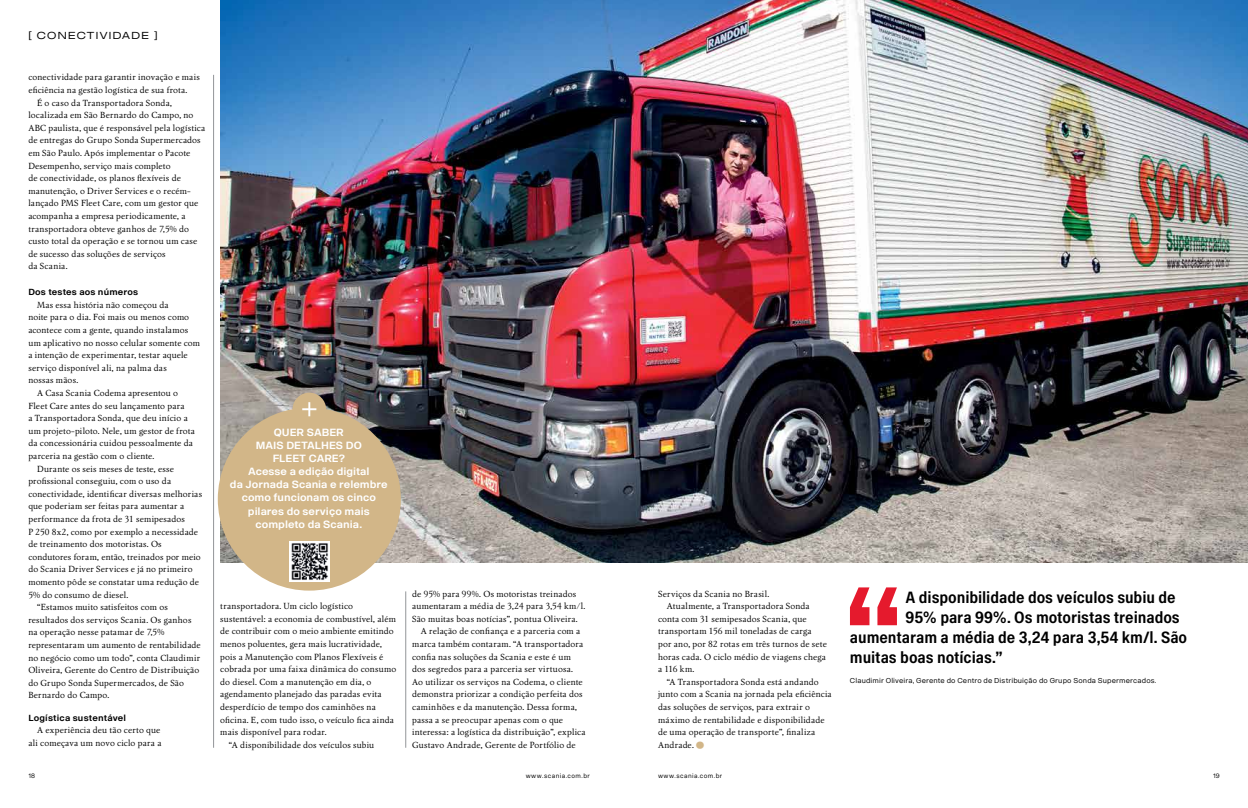
<style>
.page{position:relative;width:1248px;height:808px;background:#fff}
.page>*{position:absolute;margin:0;border:0;box-sizing:border-box;transform-origin:0 0}
.t1{font:700 16px "Scania Sans Condensed V2";letter-spacing:-.005em;color:#000}
.t2{font:700 10.3px "Scania Sans V2";color:#fff}
.t3{font:10px "Scania Sans Headline V2";letter-spacing:.13em;color:#000}
.t4{font:8.7px/12.6px "Nordling EC";letter-spacing:.025em;color:#000;text-align:right}
.t5{font:700 8.7px "Scania Sans V2";letter-spacing:.02em;color:#000}
.t6{font:7px "Scania Sans V2";letter-spacing:.02em;color:#000}
.t7{font:6.2px "Scania Sans V2";letter-spacing:.075em;color:#000;scale:.95 1}
.s1{font-family:"Scania Sans Headline V2";font-weight:700;font-size:15px;color:#d2b688}
</style>
<div class="page">
<img style="left:220px;top:0;width:1027px;height:563px">
<div style="left:218px;top:408px;width:183px;height:183px;background:#d2b688;border-radius:50%"></div>
<div style="left:292px;top:393px;width:34px;height:33px;background:#d2b688;border-radius:50%"></div>
<svg style="left:302px;top:402px;width:14px;height:14px"></svg>
<img style="left:289px;top:542px;width:40px;height:39px">
<hr style="left:213px;top:75px;width:1px;height:673px;background:#939598">
<hr style="left:405px;top:591px;width:1px;height:157px;background:#939598">
<svg style="left:850px;top:587px;width:46px;height:38px"></svg>
<p class="t3" style="left:28px;top:30px;width:30px">[ CONE</p>
<p class="t3" style="left:77px;top:30px;width:46px">CTIVIDADE</p>
<p class="t3" style="left:154px;top:30px;width:5px">]</p>
<p class="t4" style="left:28px;top:71px;width:173px">conectividade para garantir inovação e mais</p>
<p class="t4" style="left:28px;top:84px;width:161px">eficiência na gestão logística de sua frota.</p>
<p class="t4" style="left:37px;top:96px;width:136px">É o caso da Transportadora Sonda,</p>
<p class="t4" style="left:28px;top:109px;width:167px">localizada em São Bernardo do Campo, no</p>
<p class="t4" style="left:28px;top:122px;width:178px">ABC paulista, que é responsável pela logística</p>
<p class="t4" style="left:28px;top:134px;width:174px">de entregas do Grupo Sonda Supermercados</p>
<p class="t4" style="left:28px;top:147px;width:163px">em São Paulo. Após implementar o Pacote</p>
<p class="t4" style="left:28px;top:159px;width:144px">Desempenho, serviço mais completo</p>
<p class="t4" style="left:28px;top:172px;width:154px">de conectividade, os planos flexíveis de</p>
<p class="t4" style="left:28px;top:185px;width:164px">manutenção, o Driver Services e o recém-</p>
<p class="t4" style="left:28px;top:197px;width:171px">lançado PMS Fleet Care, com um gestor que</p>
<p class="t4" style="left:28px;top:210px;width:159px">acompanha a empresa periodicamente, a</p>
<p class="t4" style="left:28px;top:222px;width:162px">transportadora obteve ganhos de 7,5% do</p>
<p class="t4" style="left:28px;top:235px;width:170px">custo total da operação e se tornou um case</p>
<p class="t4" style="left:28px;top:248px;width:139px">de sucesso das soluções de serviços</p>
<p class="t4" style="left:28px;top:260px;width:41px">da Scania.</p>
<p class="t5" style="left:28px;top:287px;width:111px">Dos testes aos números</p>
<p class="t4" style="left:37px;top:299px;width:133px">Mas essa história não começou da</p>
<p class="t4" style="left:28px;top:311px;width:162px">noite para o dia. Foi mais ou menos como</p>
<p class="t4" style="left:28px;top:324px;width:161px">acontece com a gente, quando instalamos</p>
<p class="t4" style="left:28px;top:336px;width:173px">um aplicativo no nosso celular somente com</p>
<p class="t4" style="left:28px;top:349px;width:161px">a intenção de experimentar, testar aquele</p>
<p class="t4" style="left:28px;top:362px;width:140px">serviço disponível ali, na palma das</p>
<p class="t4" style="left:28px;top:374px;width:51px">nossas mãos.</p>
<p class="t4" style="left:37px;top:387px;width:142px">A Casa Scania Codema apresentou o</p>
<p class="t4" style="left:28px;top:399px;width:158px">Fleet Care antes do seu lançamento para</p>
<p class="t4" style="left:28px;top:412px;width:161px">a Transportadora Sonda, que deu início a</p>
<p class="t4" style="left:28px;top:425px;width:168px">um projeto-piloto. Nele, um gestor de frota</p>
<p class="t4" style="left:28px;top:437px;width:166px">da concessionária cuidou pessoalmente da</p>
<p class="t4" style="left:28px;top:450px;width:128px">parceria na gestão com o cliente.</p>
<p class="t4" style="left:37px;top:462px;width:138px">Durante os seis meses de teste, esse</p>
<p class="t4" style="left:28px;top:475px;width:144px">profissional conseguiu, com o uso da</p>
<p class="t4" style="left:28px;top:488px;width:175px">conectividade, identificar diversas melhorias</p>
<p class="t4" style="left:28px;top:500px;width:157px">que poderiam ser feitas para aumentar a</p>
<p class="t4" style="left:28px;top:513px;width:158px">performance da frota de 31 semipesados</p>
<p class="t4" style="left:28px;top:525px;width:171px">P 250 8x2, como por exemplo a necessidade</p>
<p class="t4" style="left:28px;top:538px;width:135px">de treinamento dos motoristas. Os</p>
<p class="t4" style="left:28px;top:551px;width:174px">condutores foram, então, treinados por meio</p>
<p class="t4" style="left:28px;top:563px;width:166px">do Scania Driver Services e já no primeiro</p>
<p class="t4" style="left:28px;top:576px;width:172px">momento pôde se constatar uma redução de</p>
<p class="t4" style="left:28px;top:588px;width:102px">5% do consumo de diesel.</p>
<p class="t4" style="left:37px;top:601px;width:132px">“Estamos muito satisfeitos com os</p>
<p class="t4" style="left:28px;top:614px;width:165px">resultados dos serviços Scania. Os ganhos</p>
<p class="t4" style="left:28px;top:626px;width:137px">na operação nesse patamar de 7,5%</p>
<p class="t4" style="left:28px;top:639px;width:174px">representaram um aumento de rentabilidade</p>
<p class="t4" style="left:28px;top:651px;width:173px">no negócio como um todo”, conta Claudimir</p>
<p class="t4" style="left:28px;top:664px;width:172px">Oliveira, Gerente do Centro de Distribuição</p>
<p class="t4" style="left:28px;top:677px;width:157px">do Grupo Sonda Supermercados, de São</p>
<p class="t4" style="left:28px;top:689px;width:83px">Bernardo do Campo.</p>
<p class="t5" style="left:28px;top:712px;width:99px">Logística sustentável</p>
<p class="t4" style="left:28px;top:724px;width:134px">A experiência deu tão certo que ali começava um novo ciclo para a</p>
<p class="t2" style="left:274px;top:426px;width:17px">Quer</p>
<p class="t2" style="left:307px;top:426px;width:23px">saber</p>
<p class="t2" style="left:256px;top:439px;width:107px">mais detalhes do</p>
<p class="t2" style="left:273px;top:452px;width:14px">Flee</p>
<p class="t2" style="left:299px;top:452px;width:47px">t Care?</p>
<p class="t2" style="left:248px;top:465px;width:123px">Acesse a edição digital</p>
<p class="t2" style="left:230px;top:479px;width:159px">da Jornada Scania e relembre</p>
<p class="t2" style="left:242px;top:492px;width:136px">como funcionam os cinco</p>
<p class="t2" style="left:248px;top:505px;width:123px">pilares do serviço mais</p>
<p class="t2" style="left:255px;top:518px;width:108px">completo da Scania.</p>
<p class="t4" style="left:220px;top:600px;width:134px">transportadora. Um ciclo logístico</p>
<p class="t4" style="left:220px;top:613px;width:177px">sustentável: a economia de combustível, além</p>
<p class="t4" style="left:220px;top:625px;width:175px">de contribuir com o meio ambiente emitindo</p>
<p class="t4" style="left:220px;top:638px;width:163px">menos poluentes, gera mais lucratividade,</p>
<p class="t4" style="left:220px;top:650px;width:164px">pois a Manutenção com Planos Flexíveis é</p>
<p class="t4" style="left:220px;top:663px;width:177px">cobrada por uma faixa dinâmica do consumo</p>
<p class="t4" style="left:220px;top:675px;width:153px">do diesel. Com a manutenção em dia, o</p>
<p class="t4" style="left:220px;top:688px;width:163px">agendamento planejado das paradas evita</p>
<p class="t4" style="left:220px;top:701px;width:157px">desperdício de tempo dos caminhões na</p>
<p class="t4" style="left:220px;top:713px;width:175px">oficina. E, com tudo isso, o veículo fica ainda</p>
<p class="t4" style="left:220px;top:726px;width:108px">mais disponível para rodar.</p>
<p class="t4" style="left:229px;top:738px;width:147px">“A disponibilidade dos veículos subiu</p>
<p class="t4" style="left:412px;top:587px;width:165px">de 95% para 99%. Os motoristas treinados</p>
<p class="t4" style="left:412px;top:600px;width:175px">aumentaram a média de 3,24 para 3,54 km/l.</p>
<p class="t4" style="left:412px;top:613px;width:167px">São muitas boas notícias”, pontua Oliveira.</p>
<p class="t4" style="left:421px;top:625px;width:161px">A relação de confiança e a parceria com a</p>
<p class="t4" style="left:412px;top:638px;width:172px">marca também contaram. “A transportadora</p>
<p class="t4" style="left:412px;top:650px;width:160px">confia nas soluções da Scania e este é um</p>
<p class="t4" style="left:412px;top:663px;width:162px">dos segredos para a parceria ser virtuosa.</p>
<p class="t4" style="left:412px;top:675px;width:172px">Ao utilizar os serviços na Codema, o cliente</p>
<p class="t4" style="left:412px;top:688px;width:172px">demonstra priorizar a condição perfeita dos</p>
<p class="t4" style="left:412px;top:701px;width:166px">caminhões e da manutenção. Dessa forma,</p>
<p class="t4" style="left:412px;top:713px;width:152px">passa a se preocupar apenas com o que</p>
<p class="t4" style="left:412px;top:726px;width:175px">interessa: a logística da distribuição”, explica</p>
<p class="t4" style="left:412px;top:738px;width:165px">Gustavo Andrade, Gerente de Portfólio de</p>
<p class="t4" style="left:658px;top:587px;width:113px">Serviços da Scania no Brasil.</p>
<p class="t4" style="left:666px;top:600px;width:144px">Atualmente, a Transportadora Sonda</p>
<p class="t4" style="left:658px;top:612px;width:150px">conta com 31 semipesados Scania, que</p>
<p class="t4" style="left:658px;top:625px;width:155px">transportam 156 mil toneladas de carga</p>
<p class="t4" style="left:658px;top:638px;width:170px">por ano, por 82 rotas em três turnos de sete</p>
<p class="t4" style="left:658px;top:650px;width:169px">horas cada. O ciclo médio de viagens chega</p>
<p class="t4" style="left:658px;top:663px;width:38px">a 116 km.</p>
<p class="t4" style="left:666px;top:675px;width:153px">“A Transportadora Sonda está andando</p>
<p class="t4" style="left:658px;top:688px;width:175px">junto com a Scania na jornada pela eficiência</p>
<p class="t4" style="left:658px;top:701px;width:153px">das soluções de serviços, para extrair o</p>
<p class="t4" style="left:658px;top:713px;width:168px">máximo de rentabilidade e disponibilidade</p>
<p class="t4" style="left:658px;top:726px;width:159px">de uma operação de transporte”, finaliza</p>
<p class="t4" style="left:658px;top:738px;width:48px">Andrade. <span class="s1">•</span></p>
<h1 class="t1" style="left:905px;top:588px;width:272px">A disponibilidade dos veículos subiu de</h1>
<h1 class="t1" style="left:905px;top:608px;width:276px">95% para 99%. Os motoristas treinados</h1>
<h1 class="t1" style="left:849px;top:628px;width:339px">aumentaram a média de 3,24 para 3,54 km/l. São</h1>
<h1 class="t1" style="left:849px;top:648px;width:154px">muitas boas notícias.”</h1>
<p class="t6" style="left:849px;top:676px;width:308px">Claudimir Oliveira, Gerente do Centro de Distribuição do Grupo Sonda Supermercados.</p>
<p class="t7" style="left:28px;top:772px;width:8px">18</p>
<p class="t7" style="left:525px;top:772px;width:69px">www.scania.com.br</p>
<p class="t7" style="left:658px;top:772px;width:69px">www.scania.com.br</p>
<p class="t7" style="left:1212px;top:772px;width:8px">19</p>
</div>
